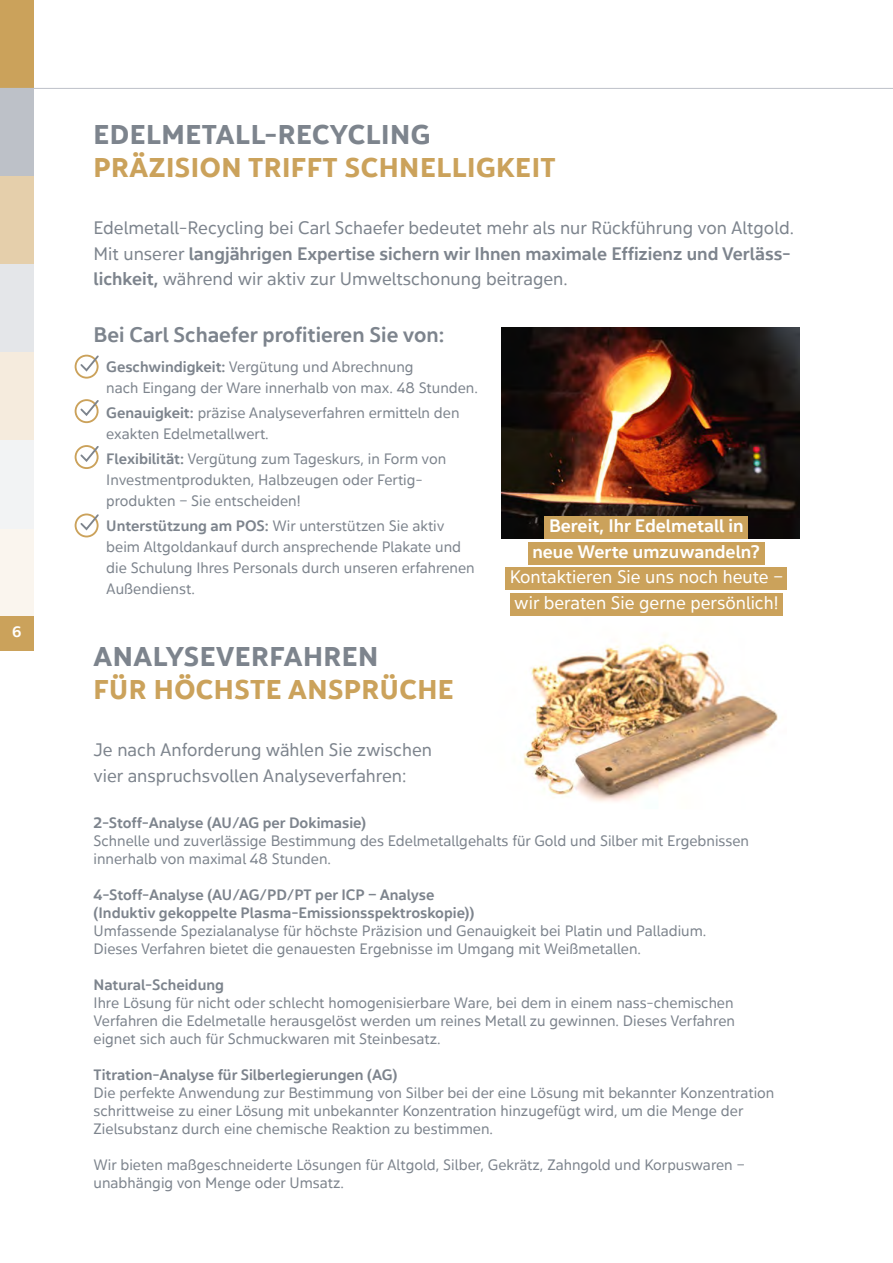
<style>
.page{position:relative;width:893px;height:1263px;background:#fff}
.page>*{position:absolute;margin:0;border:0;box-sizing:border-box;transform-origin:0 0}
.t1{font:27px "Yorkten Nor Bol";letter-spacing:.02em;color:#cba25b}
.t2{font:27px "Yorkten Nor Bol";letter-spacing:.02em;color:#7d848d}
.t3{font:21px "Yorkten Nor Med";color:#7d848d}
.t4{font:18px/25.5px "Yorkten Nor Reg";color:#7d848d}
.t5{font:18px "Yorkten Nor Med";color:#7d848d}
.t6{font:18px/25.5px "Yorkten Nor Reg";color:#fff}
.t7{font:18px/25.5px "Yorkten Nor Med";color:#fff;text-align:center}
.t8{font:15px/18px "Yorkten Nor Reg";color:#7d848d}
.t9{font:15px/18px "Yorkten Nor Med";color:#7d848d}
.t10{font:15px "Yorkten Nor Med";color:#fff}
.s1{font-family:"Yorkten Nor Reg"}
.s2{font-family:"Yorkten Nor Med"}
</style>
<div class="page">
<div style="left:0;top:528px;width:34px;height:89px;background:#faf5ee"></div>
<div style="left:0;top:0;width:34px;height:88px;background:#cba25b"></div>
<div style="left:0;top:88px;width:34px;height:88px;background:#bdc1c8"></div>
<div style="left:0;top:176px;width:34px;height:88px;background:#e5cfab"></div>
<div style="left:0;top:264px;width:34px;height:88px;background:#e4e6e9"></div>
<div style="left:0;top:352px;width:34px;height:88px;background:#f5ebdd"></div>
<div style="left:0;top:440px;width:34px;height:88px;background:#f2f3f4"></div>
<div style="left:0;top:617px;width:34px;height:34px;background:#cba25b"></div>
<hr style="left:892px;top:0;width:1px;height:1263px;background:#faf5ee">
<img style="left:523px;top:635px;width:255px;height:167px">
<hr style="left:0;top:88px;width:893px;height:1px;background:#bdc1c8">
<img style="left:502px;top:327px;width:297px;height:212px">
<div style="left:545px;top:516px;width:203px;height:23px;background:#cba25b"></div>
<div style="left:528px;top:542px;width:236px;height:22px;background:#cba25b"></div>
<div style="left:505px;top:567px;width:282px;height:23px;background:#cba25b"></div>
<div style="left:510px;top:593px;width:273px;height:22px;background:#cba25b"></div>
<svg style="left:76px;top:356px;width:22px;height:22px"></svg>
<div style="left:75px;top:355px;width:24px;height:24px;border:2px solid #cba25b;border-radius:50%"></div>
<svg style="left:79px;top:354px;width:20px;height:19px"></svg>
<svg style="left:76px;top:400px;width:22px;height:22px"></svg>
<div style="left:75px;top:399px;width:24px;height:24px;border:2px solid #cba25b;border-radius:50%"></div>
<svg style="left:79px;top:399px;width:20px;height:18px"></svg>
<svg style="left:76px;top:446px;width:22px;height:22px"></svg>
<div style="left:75px;top:445px;width:24px;height:24px;border:2px solid #cba25b;border-radius:50%"></div>
<svg style="left:79px;top:445px;width:20px;height:18px"></svg>
<div style="left:75px;top:513px;width:24px;height:24px;border:2px solid #cba25b;border-radius:50%"></div>
<svg style="left:79px;top:513px;width:20px;height:19px"></svg>
<p class="t10" style="left:12px;top:622px;width:11px">6</p>
<h1 class="t2" style="left:94px;top:116px;width:338px">EDELMETALL-RECYCLING</h1>
<h1 class="t1" style="left:94px;top:149px;width:464px">PRÄZISION TRIFFT SCHNELLIGKEIT</h1>
<p class="t4" style="left:94px;top:215px;width:702px">Edelmetall-Recycling bei Carl Schaefer bedeutet mehr als nur Rückführung von Altgold.</p>
<p class="t5" style="left:94px;top:241px;width:699px"><span class="s1">Mit unserer</span> langjährigen Expertise sichern wir Ihnen maximale Effizienz und Verläss-</p>
<p class="t4" style="left:94px;top:266px;width:476px"><span class="s2">lichkeit,</span> während wir aktiv zur Umweltschonung beitragen.</p>
<h2 class="t3" style="left:94px;top:321px;width:352px">Bei Carl Schaefer profitieren Sie von:</h2>
<p class="t8" style="left:106px;top:356px;width:373px;line-height:21px;text-indent:-13px">• <span class="s2">Geschwindigkeit:</span> Vergütung und Abrechnung<br>nach Eingang der Ware innerhalb von max. 48 Stunden.</p>
<p class="t8" style="left:106px;top:402px;width:355px;line-height:21px;text-indent:-13px">• <span class="s2">Genauigkeit:</span> präzise Analyseverfahren ermitteln den exakten Edelmetallwert.</p>
<p class="t8" style="left:106px;top:448px;width:342px;line-height:21px;text-indent:-13px">• <span class="s2">Flexibilität:</span> Vergütung zum Tageskurs, in Form von<br>Investmentprodukten, Halbzeugen oder Fertig&shy;produkten – Sie entscheiden!</p>
<p class="t8" style="left:106px;top:515px;width:370px;line-height:21px;text-indent:-13px">• <span class="s2">Unterstützung am POS:</span> Wir unterstützen Sie aktiv beim Altgoldankauf durch ansprechende Plakate und die Schulung Ihres Personals durch unseren erfahrenen Außendienst.</p>
<p class="t7" style="left:532px;top:513px;width:229px">Bereit, Ihr Edelmetall in neue Werte umzuwandeln?</p>
<p class="t6" style="left:510px;top:564px;width:275px">Kontaktieren Sie uns noch heute – wir beraten Sie gerne persönlich!</p>
<h1 class="t2" style="left:94px;top:638px;width:286px">ANALYSEVERFAHREN</h1>
<h1 class="t1" style="left:94px;top:671px;width:362px">FÜR HÖCHSTE ANSPRÜCHE</h1>
<p class="t4" style="left:94px;top:737px;width:340px">Je nach Anforderung wählen Sie zwischen vier anspruchsvollen Analyseverfahren:</p>
<p class="t9" style="left:94px;top:814px;width:274px">2-Stoff-Analyse (AU/AG per Dokimasie)</p>
<p class="t8" style="left:94px;top:832px;width:657px">Schnelle und zuverlässige Bestimmung des Edelmetallgehalts für Gold und Silber mit Ergebnissen innerhalb von maximal 48 Stunden.</p>
<p class="t9" style="left:94px;top:886px;width:382px">4-Stoff-Analyse (AU/AG/PD/PT per ICP – Analyse (Induktiv gekoppelte Plasma-Emissionsspektroskopie))</p>
<p class="t8" style="left:94px;top:922px;width:614px">Umfassende Spezialanalyse für höchste Präzision und Genauigkeit bei Platin und Palladium.<br>Dieses Verfahren bietet die genauesten Ergebnisse im Umgang mit Weißmetallen.</p>
<p class="t9" style="left:94px;top:976px;width:132px">Natural-Scheidung</p>
<p class="t8" style="left:94px;top:994px;width:643px;text-align:justify">Ihre Lösung für nicht oder schlecht homogenisierbare Ware, bei dem in einem nass-chemischen Verfahren die Edelmetalle herausgelöst werden um reines Metall zu gewinnen. Dieses Verfahren eignet sich auch für Schmuckwaren mit Steinbesatz.</p>
<p class="t9" style="left:94px;top:1066px;width:305px">Titration-Analyse für Silberlegierungen (AG)</p>
<p class="t8" style="left:94px;top:1084px;width:682px">Die perfekte Anwendung zur Bestimmung von Silber bei der eine Lösung mit bekannter Konzentration schrittweise zu einer Lösung mit unbekannter Konzentration hinzugefügt wird, um die Menge der<br>Zielsubstanz durch eine chemische Reaktion zu bestimmen.</p>
<p class="t8" style="left:94px;top:1156px;width:653px">Wir bieten maßgeschneiderte Lösungen für Altgold, Silber, Gekrätz, Zahngold und Korpuswaren – unabhängig von Menge oder Umsatz.</p>
</div>
